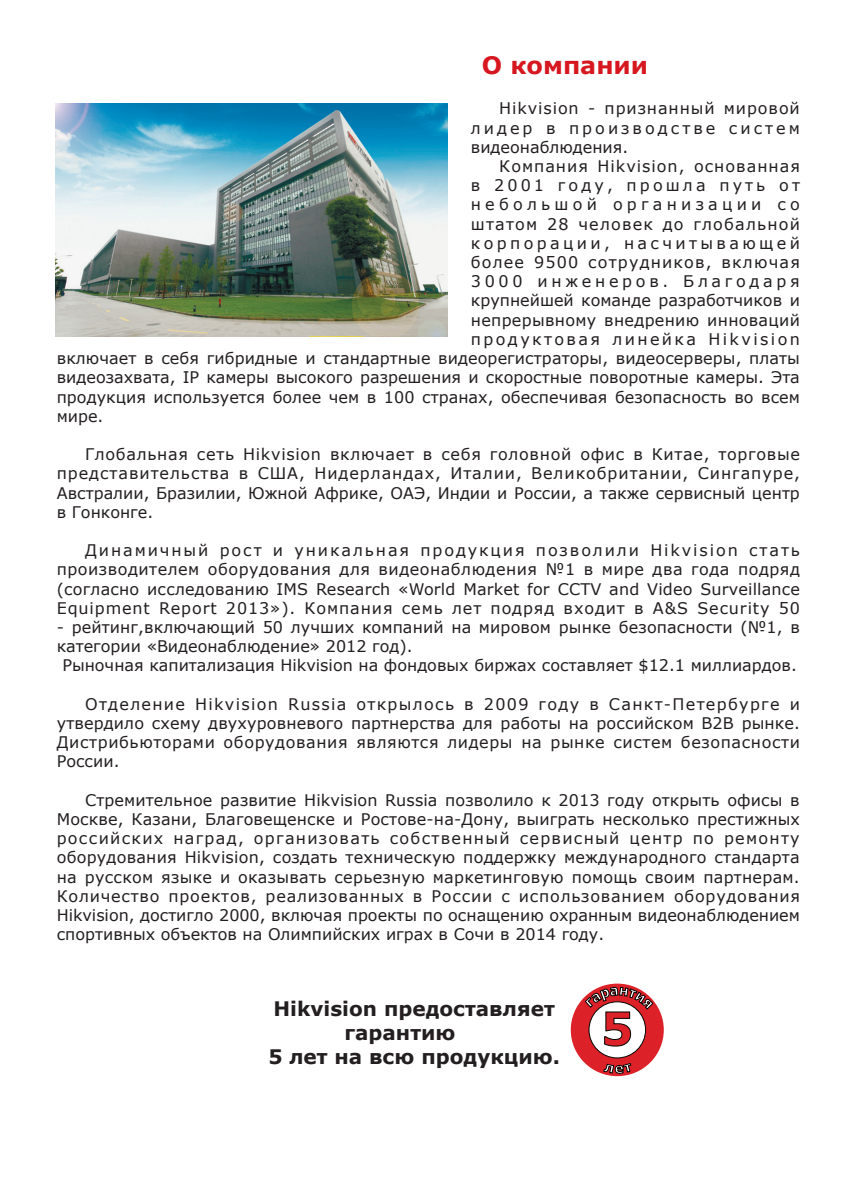
<style>
.page{position:relative;width:851px;height:1191px;background:#fff}
.page>*{position:absolute;margin:0;border:0;box-sizing:border-box;transform-origin:0 0}
.t1{font:700 24px "Verdana";color:#d7171f}
.t2{font:700 20px "Verdana";color:#231f20}
.t3{font:16px/19.2px "Verdana";letter-spacing:.005em;color:#231f20;text-align:justify}
.t4{font:16px "Verdana";letter-spacing:.075em;color:#231f20}
.t5{font:16px "Verdana";letter-spacing:.06em;color:#231f20}
.t6{font:16px "Verdana";letter-spacing:.15em;color:#231f20}
.t7{font:16px "Verdana";letter-spacing:.21em;color:#231f20}
.t8{font:16px "Verdana";letter-spacing:.23em;color:#231f20}
.t9{font:16px "Verdana";letter-spacing:.195em;color:#231f20}
.t10{font:16px "Verdana";letter-spacing:.265em;color:#231f20}
</style>
<div class="page">
<img style="left:55px;top:103px;width:392px;height:234px">
<div style="left:570px;top:983px;width:93px;height:93px;background:#dc2228;border-radius:50%"></div>
<div style="left:589px;top:1001px;width:56px;height:57px;background:#fff;border-radius:50%"></div>
<svg style="left:603px;top:1063px;width:28px;height:10px"></svg>
<svg style="left:585px;top:984px;width:68px;height:62px"></svg>
<h1 class="t1" style="left:482px;top:48px;width:168px">О компании</h1>
<p class="t3" style="left:471px;top:99px;width:330px;text-indent:28px">Hikvision - признанный мировой лидер в производстве систем видеонаблюдения.</p>
<p class="t5" style="left:499px;top:155px;width:302px">Компания Hikvision, основанная</p>
<p class="t9" style="left:471px;top:174px;width:330px">в 2001 году, прошла путь от</p>
<p class="t10" style="left:471px;top:194px;width:330px">небольшой организации со</p>
<p class="t4" style="left:471px;top:213px;width:330px">штатом 28 человек до глобальной</p>
<p class="t7" style="left:471px;top:232px;width:330px">корпорации, насчитывающей</p>
<p class="t4" style="left:471px;top:251px;width:330px">более 9500 сотрудников, включая</p>
<p class="t8" style="left:471px;top:270px;width:330px">3000 инженеров. Благодаря</p>
<p class="t3" style="left:471px;top:291px;width:330px">крупнейшей команде разработчиков и</p>
<p class="t3" style="left:471px;top:310px;width:330px">непрерывному внедрению инноваций</p>
<p class="t6" style="left:471px;top:328px;width:330px">продуктовая линейка Hikvision</p>
<p class="t3" style="left:57px;top:348px;width:744px">включает в себя гибридные и стандартные видеорегистраторы, видеосерверы, платы</p>
<p class="t3" style="left:57px;top:368px;width:744px">видеозахвата, IP камеры высокого разрешения и скоростные поворотные камеры. Эта</p>
<p class="t3" style="left:57px;top:387px;width:744px">продукция используется более чем в 100 странах, обеспечивая безопасность во всем</p>
<p class="t3" style="left:57px;top:406px;width:48px">мире.</p>
<p class="t3" style="left:57px;top:444px;width:744px;text-indent:28px">Глобальная сеть Hikvision включает в себя головной офис в Китае, торговые представительства в США, Нидерландах, Италии, Великобритании, Сингапуре, Австралии, Бразилии, Южной Африке, ОАЭ, Индии и России, а также сервисный центр в Гонконге.</p>
<p class="t3" style="left:57px;top:540px;width:744px;text-indent:28px">Динамичный рост и уникальная продукция позволили Hikvision стать производителем оборудования для видеонаблюдения №1 в мире два года подряд (согласно исследованию IMS Research «World Market for CCTV and Video Surveillance Equipment Report 2013»). Компания семь лет подряд входит в A&amp;S Security 50</p>
<p class="t3" style="left:57px;top:617px;width:744px">- рейтинг,включающий 50 лучших компаний на мировом рынке безопасности (№1, в</p>
<p class="t3" style="left:57px;top:636px;width:357px">категории «Видеонаблюдение» 2012 год).</p>
<p class="t3" style="left:62px;top:656px;width:736px">Рыночная капитализация Hikvision на фондовых биржах составляет $12.1 миллиардов.</p>
<p class="t3" style="left:57px;top:694px;width:744px;text-indent:28px">Отделение Hikvision Russia открылось в 2009 году в Санкт-Петербурге и утвердило схему двухуровневого партнерства для работы на российском B2B рынке.<br>Дистрибьюторами оборудования являются лидеры на рынке систем безопасности России.</p>
<p class="t3" style="left:57px;top:790px;width:744px;text-indent:28px">Стремительное развитие Hikvision Russia позволило к 2013 году открыть офисы в Москве, Казани, Благовещенске и Ростове-на-Дону, выиграть несколько престижных российских наград, организовать собственный сервисный центр по ремонту оборудования Hikvision, создать техническую поддержку международного стандарта на русском языке и оказывать серьезную маркетинговую помощь своим партнерам.<br>Количество проектов, реализованных в России с использованием оборудования Hikvision, достигло 2000, включая проекты по оснащению охранным видеонаблюдением спортивных объектов на Олимпийских играх в Сочи в 2014 году.</p>
<p class="t2" style="left:273px;top:994px;width:282px">Hikvision предоставляет</p>
<p class="t2" style="left:344px;top:1018px;width:112px">гарантию</p>
<p class="t2" style="left:268px;top:1042px;width:293px">5 лет на всю продукцию.</p>
</div>
